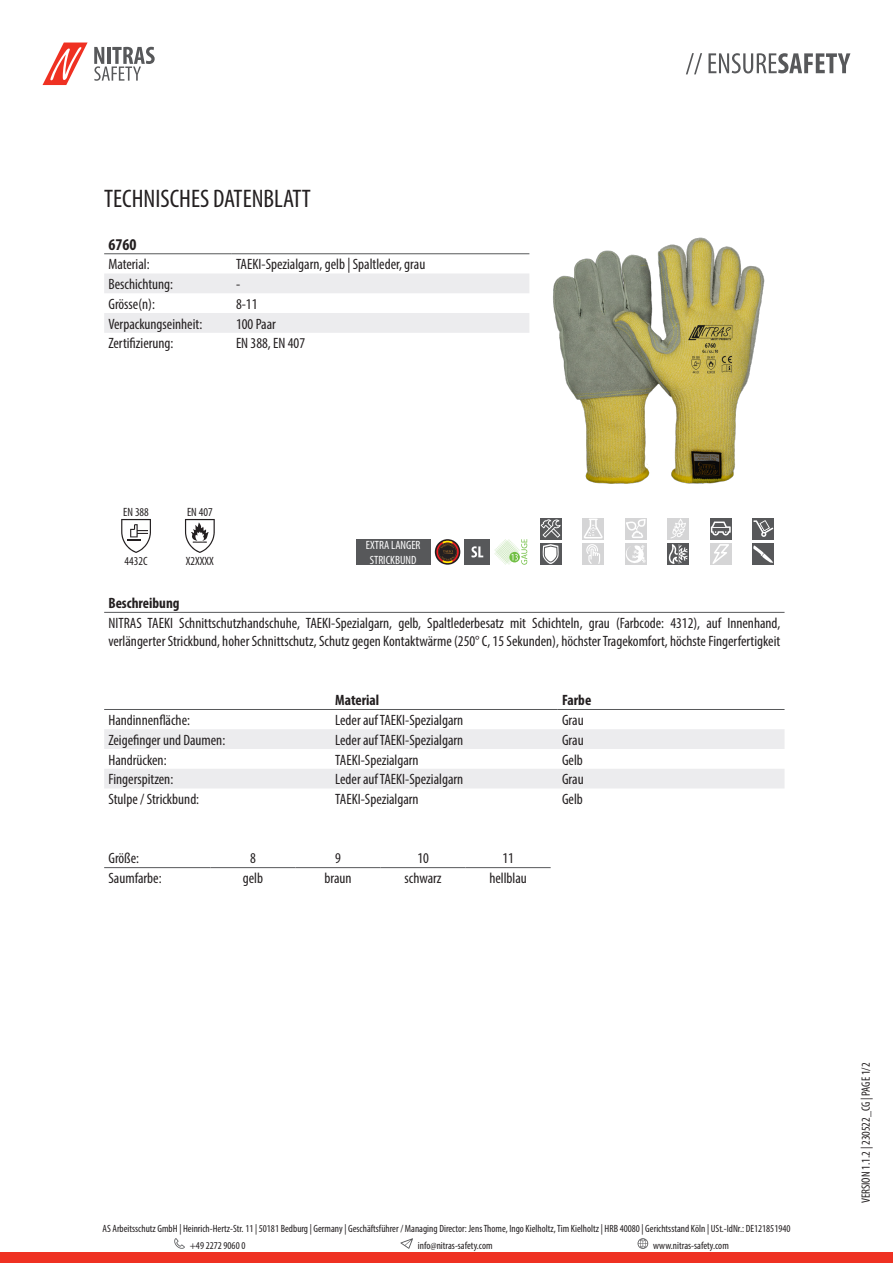
<style>
.page{position:relative;width:893px;height:1263px;background:#fff}
.page>*{position:absolute;margin:0;border:0;box-sizing:border-box;transform-origin:0 0}
.t1{font:condensed 25.5px "Myriad Pro";color:#231f20}
.t2{font:700 condensed 16.5px "Myriad Pro";color:#231f20}
.t3{font:condensed 15px/18px "Myriad Pro";color:#231f20}
.t4{font:700 condensed 15px "Myriad Pro";color:#231f20}
.t5{font:condensed 12px "Myriad Pro";color:#231f20}
.t6{font:condensed 12px/14.4px "Myriad Pro";color:#fff;text-align:center}
.t7{font:condensed 10.5px/17px "Myriad Pro";color:#231f20}
</style>
<div class="page">
<div style="left:0;top:1252px;width:893px;height:11px;background:#ef3122"></div>
<svg style="left:174px;top:1238px;width:11px;height:11px"></svg>
<svg style="left:400px;top:1238px;width:13px;height:11px"></svg>
<svg style="left:638px;top:1238px;width:10px;height:11px"></svg>
<svg style="left:43px;top:43px;width:45px;height:42px"></svg>
<svg style="left:94px;top:47px;width:61px;height:34px"></svg>
<svg style="left:686px;top:53px;width:16px;height:21px"></svg>
<svg style="left:708px;top:53px;width:142px;height:20px"></svg>
<svg style="left:104px;top:274px;width:425px;height:59px"></svg>
<hr style="left:104px;top:253px;width:128px;height:1px;background:#57585a">
<hr style="left:232px;top:253px;width:297px;height:1px;background:#57585a">
<img style="left:529px;top:237px;width:236px;height:247px">
<svg style="left:121px;top:519px;width:30px;height:34px"></svg>
<svg style="left:185px;top:519px;width:30px;height:34px"></svg>
<div style="left:356px;top:539px;width:75px;height:26px;background:#57585a"></div>
<svg style="left:435px;top:539px;width:25px;height:26px"></svg>
<svg style="left:436px;top:541px;width:23px;height:22px"></svg>
<div style="left:465px;top:539px;width:25px;height:26px;background:#57585a"></div>
<svg style="left:471px;top:546px;width:12px;height:11px"></svg>
<svg style="left:494px;top:539px;width:33px;height:26px"></svg>
<div style="left:540px;top:518px;width:21px;height:21px;background:#57585a"></div>
<svg style="left:541px;top:519px;width:20px;height:19px"></svg>
<svg style="left:583px;top:518px;width:21px;height:21px"></svg>
<svg style="left:583px;top:519px;width:20px;height:19px"></svg>
<div style="left:625px;top:518px;width:21px;height:21px;background:#d5d5d6"></div>
<svg style="left:626px;top:519px;width:20px;height:19px"></svg>
<div style="left:668px;top:518px;width:21px;height:21px;background:#d5d5d6"></div>
<svg style="left:671px;top:518px;width:15px;height:20px"></svg>
<div style="left:710px;top:518px;width:21px;height:21px;background:#57585a"></div>
<svg style="left:711px;top:521px;width:20px;height:14px"></svg>
<div style="left:753px;top:518px;width:21px;height:21px;background:#57585a"></div>
<svg style="left:753px;top:520px;width:20px;height:17px"></svg>
<div style="left:540px;top:543px;width:21px;height:22px;background:#57585a"></div>
<svg style="left:542px;top:544px;width:17px;height:20px"></svg>
<div style="left:583px;top:543px;width:21px;height:22px;background:#d5d5d6"></div>
<svg style="left:586px;top:544px;width:14px;height:20px"></svg>
<div style="left:625px;top:543px;width:21px;height:22px;background:#d5d5d6"></div>
<svg style="left:626px;top:545px;width:20px;height:18px"></svg>
<div style="left:668px;top:543px;width:21px;height:22px;background:#57585a"></div>
<svg style="left:668px;top:544px;width:20px;height:20px"></svg>
<div style="left:710px;top:543px;width:21px;height:22px;background:#d5d5d6"></div>
<svg style="left:712px;top:544px;width:17px;height:20px"></svg>
<div style="left:753px;top:543px;width:21px;height:22px;background:#57585a"></div>
<svg style="left:753px;top:545px;width:20px;height:18px"></svg>
<hr style="left:104px;top:612px;width:680px;height:1px;background:#57585a">
<svg style="left:104px;top:729px;width:680px;height:59px"></svg>
<hr style="left:104px;top:709px;width:227px;height:1px;background:#57585a">
<hr style="left:331px;top:709px;width:227px;height:1px;background:#57585a">
<hr style="left:558px;top:709px;width:226px;height:1px;background:#57585a">
<svg style="left:104px;top:868px;width:447px;height:1px"></svg>
<hr style="left:104px;top:867px;width:106px;height:1px;background:#57585a">
<hr style="left:210px;top:867px;width:86px;height:1px;background:#57585a">
<hr style="left:296px;top:867px;width:85px;height:1px;background:#57585a">
<hr style="left:381px;top:867px;width:85px;height:1px;background:#57585a">
<hr style="left:466px;top:867px;width:85px;height:1px;background:#57585a">
<p class="t1" style="left:104px;top:183px;width:208px">TECHNISCHES DATENBLATT</p>
<p class="t2" style="left:108px;top:234px;width:30px">6760</p>
<p class="t3" style="left:108px;top:255px;width:43px">Material:</p>
<p class="t3" style="left:236px;top:255px;width:191px">TAEKI-Spezialgarn, gelb | Spaltleder, grau</p>
<p class="t3" style="left:108px;top:275px;width:66px">Beschichtung:</p>
<p class="t3" style="left:236px;top:275px;width:6px">-</p>
<p class="t3" style="left:108px;top:295px;width:48px">Grösse(n):</p>
<p class="t3" style="left:236px;top:295px;width:23px">8-11</p>
<p class="t3" style="left:108px;top:314px;width:95px">Verpackungseinheit:</p>
<p class="t3" style="left:236px;top:314px;width:41px">100 Paar</p>
<p class="t3" style="left:108px;top:334px;width:67px">Zertifizierung:</p>
<p class="t3" style="left:236px;top:334px;width:71px">EN 388, EN 407</p>
<p class="t5" style="left:123px;top:505px;width:27px">EN 388</p>
<p class="t5" style="left:187px;top:505px;width:27px">EN 407</p>
<p class="t5" style="left:125px;top:554px;width:24px">4432C</p>
<p class="t5" style="left:186px;top:554px;width:29px">X2XXXX</p>
<p class="t6" style="left:366px;top:538px;width:56px">EXTRA LANGER<br>STRICKBUND</p>
<p class="t4" style="left:108px;top:594px;width:73px">Beschreibung</p>
<p class="t3" style="left:108px;top:614px;width:673px">NITRAS TAEKI Schnittschutzhandschuhe, TAEKI-Spezialgarn, gelb, Spaltlederbesatz mit Schichteln, grau (Farbcode: 4312), auf Innenhand, verlängerter Strickbund, hoher Schnittschutz, Schutz gegen Kontaktwärme (250° C, 15 Sekunden), höchster Tragekomfort, höchste Fingerfertigkeit</p>
<p class="t4" style="left:335px;top:691px;width:46px">Material</p>
<p class="t4" style="left:562px;top:691px;width:31px">Farbe</p>
<p class="t3" style="left:108px;top:711px;width:83px">Handinnenfläche:</p>
<p class="t3" style="left:335px;top:711px;width:130px">Leder auf TAEKI-Spezialgarn</p>
<p class="t3" style="left:562px;top:711px;width:23px">Grau</p>
<p class="t3" style="left:108px;top:731px;width:118px">Zeigefinger und Daumen:</p>
<p class="t3" style="left:335px;top:731px;width:130px">Leder auf TAEKI-Spezialgarn</p>
<p class="t3" style="left:562px;top:731px;width:23px">Grau</p>
<p class="t3" style="left:108px;top:750px;width:60px">Handrücken:</p>
<p class="t3" style="left:335px;top:750px;width:85px">TAEKI-Spezialgarn</p>
<p class="t3" style="left:562px;top:750px;width:22px">Gelb</p>
<p class="t3" style="left:108px;top:770px;width:66px">Fingerspitzen:</p>
<p class="t3" style="left:335px;top:770px;width:130px">Leder auf TAEKI-Spezialgarn</p>
<p class="t3" style="left:562px;top:770px;width:23px">Grau</p>
<p class="t3" style="left:108px;top:790px;width:92px">Stulpe / Strickbund:</p>
<p class="t3" style="left:335px;top:790px;width:85px">TAEKI-Spezialgarn</p>
<p class="t3" style="left:562px;top:790px;width:22px">Gelb</p>
<p class="t3" style="left:108px;top:849px;width:32px">Größe:</p>
<p class="t3" style="left:250px;top:849px;width:7px">8</p>
<p class="t3" style="left:335px;top:849px;width:7px">9</p>
<p class="t3" style="left:417px;top:849px;width:13px">10</p>
<p class="t3" style="left:502px;top:849px;width:13px">11</p>
<p class="t3" style="left:108px;top:869px;width:55px">Saumfarbe:</p>
<p class="t3" style="left:243px;top:869px;width:22px">gelb</p>
<p class="t3" style="left:324px;top:869px;width:29px">braun</p>
<p class="t3" style="left:404px;top:869px;width:39px">schwarz</p>
<p class="t3" style="left:489px;top:869px;width:39px">hellblau</p>
<p class="t7" style="left:190px;top:1220px;width:602px;text-indent:-87px">AS Arbeitsschutz GmbH | Heinrich-Hertz-Str. 11 | 50181 Bedburg | Germany | Geschäftsführer / Managing Director: Jens Thome, Ingo Kielholtz, Tim Kielholtz | HRB 40080 | Gerichtsstand Köln | USt.-IdNr.: DE121851940 +49 2272 9060 0</p>
<p class="t7" style="left:418px;top:1237px;width:76px">info@nitras-safety.com</p>
<p class="t7" style="left:653px;top:1237px;width:77px">www.nitras-safety.com</p>
<p class="t5" style="left:859px;top:1203px;width:142px;rotate:-90deg">VERSION 1.1.2 | 230522_CG | PAGE 1/2</p>
</div>
